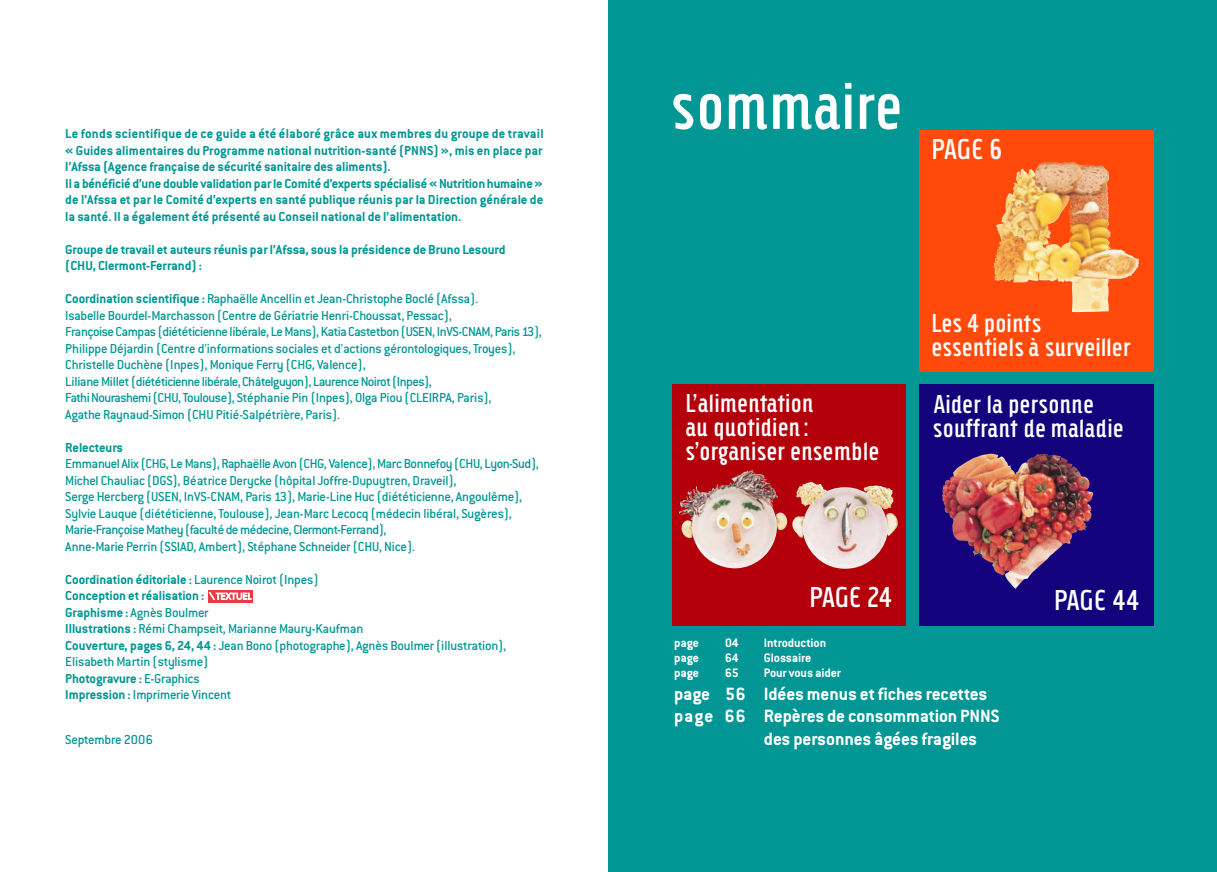
<style>
.page{position:relative;width:1217px;height:872px;background:#fff}
.page>*{position:absolute;margin:0;border:0;box-sizing:border-box;transform-origin:0 0}
.t1{font:69px "Hybrid";letter-spacing:-.005em;color:#fff}
.t2{font:30px "Hybrid";letter-spacing:-.01em;color:#fff}
.t3{font:27px/24px "Hybrid";letter-spacing:-.005em;color:#fff}
.t4{font:700 19.5px/22.5px "Conduit ITC";letter-spacing:-.005em;color:#fff}
.t5{font:700 19.5px/22.5px "Conduit ITC";letter-spacing:.04em;color:#fff}
.t6{font:500 14.25px/16.5px "Conduit ITC";letter-spacing:-.02em;color:#029794}
.t7{font:700 14.25px/16.5px "Conduit ITC";letter-spacing:-.005em;color:#029794}
.t8{font:700 13.5px/15px "Conduit ITC";letter-spacing:-.005em;color:#fff}
.s1{font-weight:700}
</style>
<div class="page">
<div style="left:608px;top:0;width:608px;height:872px;background:#029794"></div>
<div style="left:918px;top:129px;width:235px;height:242px;background:#ff4a0b"></div>
<div style="left:672px;top:384px;width:234px;height:241px;background:#b3000b"></div>
<div style="left:918px;top:384px;width:235px;height:241px;background:#13027c"></div>
<svg style="left:208px;top:602px;width:45px;height:1px"></svg>
<svg style="left:208px;top:590px;width:45px;height:12px"></svg>
<svg style="left:209px;top:590px;width:42px;height:12px"></svg>
<img style="left:969px;top:454px;width:123px;height:135px">
<img style="left:993px;top:195px;width:145px;height:117px">
<img style="left:795px;top:481px;width:102px;height:88px">
<img style="left:679px;top:484px;width:108px;height:85px">
<p class="t7" style="left:65px;top:127px;width:479px">Le fonds scientifique de ce guide a été élaboré grâce aux membres du groupe de travail « Guides alimentaires du Programme national nutrition-santé (PNNS) », mis en place par l’Afssa (Agence française de sécurité sanitaire des aliments).<br>Il a bénéficié d’une double validation par le Comité d’experts spécialisé « Nutrition humaine » de l’Afssa et par le Comité d’experts en santé publique réunis par la Direction générale de la santé. Il a également été présenté au Conseil national de l’alimentation.</p>
<p class="t7" style="left:65px;top:242px;width:442px">Groupe de travail et auteurs réunis par l’Afssa, sous la présidence de Bruno Lesourd (CHU, Clermont-Ferrand) :</p>
<p class="t6" style="left:65px;top:292px;width:478px"><span class="s1">Coordination scientifique :</span> Raphaëlle Ancellin et Jean-Christophe Boclé (Afssa).<br>Isabelle Bourdel-Marchasson (Centre de Gériatrie Henri-Choussat, Pessac),<br>Françoise Campas (diététicienne libérale, Le Mans), Katia Castetbon (USEN, InVS-CNAM, Paris 13), Philippe Déjardin (Centre d'informations sociales et d'actions gérontologiques, Troyes), Christelle Duchène (Inpes), Monique Ferry (CHG, Valence),<br>Liliane Millet (diététicienne libérale, Châtelguyon), Laurence Noirot (Inpes),<br>Fathi Nourashemi (CHU, Toulouse), Stéphanie Pin (Inpes), Olga Piou (CLEIRPA, Paris),<br>Agathe Raynaud-Simon (CHU Pitié-Salpétrière, Paris).</p>
<p class="t7" style="left:65px;top:440px;width:59px">Relecteurs</p>
<p class="t6" style="left:65px;top:457px;width:475px">Emmanuel Alix (CHG, Le Mans), Raphaëlle Avon (CHG, Valence), Marc Bonnefoy (CHU, Lyon-Sud), Michel Chauliac (DGS), Béatrice Derycke (hôpital Joffre-Dupuytren, Draveil),<br>Serge Hercberg (USEN, InVS-CNAM, Paris 13), Marie-Line Huc (diététicienne, Angoulême), Sylvie Lauque (diététicienne, Toulouse), Jean-Marc Lecocq (médecin libéral, Sugères), Marie-Françoise Mathey (faculté de médecine, Clermont-Ferrand),<br>Anne-Marie Perrin (SSIAD, Ambert), Stéphane Schneider (CHU, Nice).</p>
<p class="t6" style="left:65px;top:572px;width:442px"><span class="s1">Coordination éditoriale :</span> Laurence Noirot (Inpes)<br><span class="s1">Conception et réalisation :<br>Graphisme :</span> Agnès Boulmer<br><span class="s1">Illustrations :</span> Rémi Champseit, Marianne Maury-Kaufman<br><span class="s1">Couverture, pages 6, 24, 44 :</span> Jean Bono (photographe), Agnès Boulmer (illustration), Elisabeth Martin (stylisme)<br><span class="s1">Photogravure :</span> E-Graphics<br><span class="s1">Impression :</span> Imprimerie Vincent</p>
<p class="t6" style="left:65px;top:733px;width:89px">Septembre 2006</p>
<h1 class="t1" style="left:671px;top:65px;width:234px">sommaire</h1>
<h2 class="t2" style="left:931px;top:131px;width:72px">PAGE 6</h2>
<h3 class="t3" style="left:931px;top:311px;width:201px">Les 4 points essentiels à surveiller</h3>
<h3 class="t3" style="left:685px;top:391px;width:195px">L’alimentation<br>au quotidien: s’organiser ensemble</h3>
<h3 class="t3" style="left:932px;top:392px;width:193px">Aider la personne souffrant de maladie</h3>
<p class="t8" style="left:674px;top:637px;width:26px">page</p>
<p class="t8" style="left:725px;top:637px;width:15px">04</p>
<p class="t8" style="left:674px;top:652px;width:26px">page</p>
<p class="t8" style="left:725px;top:652px;width:15px">64</p>
<p class="t8" style="left:674px;top:667px;width:26px">page</p>
<p class="t8" style="left:725px;top:667px;width:15px">65</p>
<h3 class="t5" style="left:674px;top:684px;width:73px">page 56 page 66</h3>
<h2 class="t2" style="left:809px;top:579px;width:84px">PAGE 24</h2>
<h2 class="t2" style="left:1054px;top:582px;width:87px">PAGE 44</h2>
<p class="t8" style="left:763px;top:637px;width:79px">Introduction<br>Glossaire<br>Pour vous aider</p>
<h3 class="t4" style="left:763px;top:684px;width:237px">Idées menus et fiches recettes<br>Repères de consommation PNNS des personnes âgées fragiles</h3>
</div>
